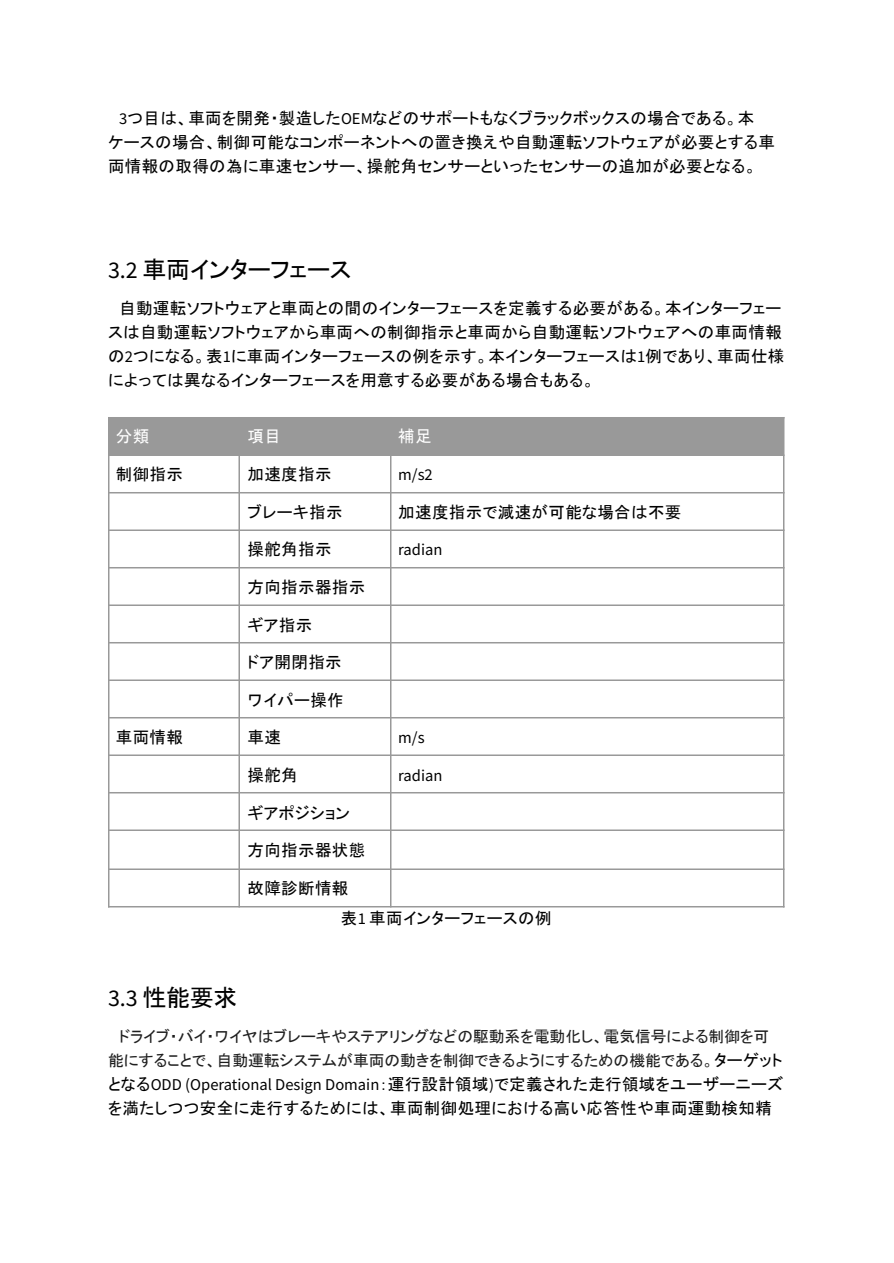
<style>
.page{position:relative;width:894px;height:1263px;background:#fff}
.page>*{position:absolute;margin:0;border:0;box-sizing:border-box;transform-origin:0 0}
.t1{font:24px "MS P Gothic";letter-spacing:-.015em;color:#000}
.t2{font:16.5px/23.9px "MS P Gothic";letter-spacing:.025em;color:#000}
.t3{font:16.5px "Source Sans Pro";color:#000}
.t4{font:16.5px "MS P Gothic";color:#fff}
.t5{font:15.75px/23.9px "MS P Gothic";color:#1f1f1f;text-align:center}
.s1{font-family:"Source Sans Pro"}
.s2{font-size:16.5px;color:#000}
</style>
<div class="page">
<div style="left:108px;top:417px;width:132px;height:37px;background:#999"></div>
<div style="left:240px;top:417px;width:150px;height:37px;background:#999"></div>
<div style="left:390px;top:417px;width:394px;height:37px;background:#999"></div>
<hr style="left:108px;top:417px;width:2px;height:490px;background:#999">
<hr style="left:238px;top:417px;width:2px;height:490px;background:#999">
<hr style="left:390px;top:417px;width:1px;height:490px;background:#999">
<hr style="left:783px;top:417px;width:2px;height:490px;background:#999">
<hr style="left:108px;top:454px;width:676px;height:2px;background:#999">
<hr style="left:108px;top:492px;width:676px;height:1px;background:#999">
<hr style="left:108px;top:529px;width:676px;height:2px;background:#999">
<hr style="left:108px;top:567px;width:676px;height:1px;background:#999">
<hr style="left:108px;top:604px;width:676px;height:2px;background:#999">
<hr style="left:108px;top:642px;width:676px;height:1px;background:#999">
<hr style="left:108px;top:679px;width:676px;height:2px;background:#999">
<hr style="left:108px;top:717px;width:676px;height:1px;background:#999">
<hr style="left:108px;top:754px;width:676px;height:2px;background:#999">
<hr style="left:108px;top:792px;width:676px;height:1px;background:#999">
<hr style="left:108px;top:829px;width:676px;height:2px;background:#999">
<hr style="left:108px;top:868px;width:676px;height:2px;background:#999">
<hr style="left:108px;top:906px;width:676px;height:1px;background:#999">
<p class="t2" style="left:108px;top:106px;width:669px;text-indent:11px"><span class="s1">3</span>つ目は、車両を開発・製造した<span class="s1">OEM</span>などのサポートもなくブラックボックスの場合である。本<br>ケースの場合、制御可能なコンポーネントへの置き換えや自動運転ソフトウェアが必要とする車両情報の取得の為に車速センサー、操舵角センサーといったセンサーの追加が必要となる。</p>
<h1 class="t1" style="left:108px;top:257px;width:245px"><span class="s1">3.2</span> 車両インターフェース</h1>
<p class="t2" style="left:108px;top:296px;width:678px;text-indent:11px">自動運転ソフトウェアと車両との間のインターフェースを定義する必要がある。本インターフェースは自動運転ソフトウェアから車両への制御指示と車両から自動運転ソフトウェアへの車両情報の<span class="s1">2</span>つになる。表<span class="s1">1</span>に車両インターフェースの例を示す。本インターフェースは<span class="s1">1</span>例であり、車両仕様によっては異なるインターフェースを用意する必要がある場合もある。</p>
<p class="t4" style="left:116px;top:428px;width:35px">分類</p>
<p class="t4" style="left:248px;top:428px;width:35px">項目</p>
<p class="t4" style="left:398px;top:428px;width:35px">補足</p>
<p class="t2" style="left:116px;top:462px;width:69px">制御指示</p>
<p class="t2" style="left:248px;top:462px;width:85px">加速度指示</p>
<p class="t3" style="left:398px;top:464px;width:36px">m/s2</p>
<p class="t2" style="left:248px;top:500px;width:97px">ブレーキ指示</p>
<p class="t2" style="left:398px;top:500px;width:285px">加速度指示で減速が可能な場合は不要</p>
<p class="t2" style="left:248px;top:537px;width:85px">操舵角指示</p>
<p class="t3" style="left:398px;top:539px;width:46px">radian</p>
<p class="t2" style="left:248px;top:575px;width:119px">方向指示器指示</p>
<p class="t2" style="left:248px;top:613px;width:66px">ギア指示</p>
<p class="t2" style="left:248px;top:650px;width:96px">ドア開閉指示</p>
<p class="t2" style="left:248px;top:688px;width:98px">ワイパー操作</p>
<p class="t2" style="left:116px;top:726px;width:69px">車両情報</p>
<p class="t2" style="left:248px;top:726px;width:35px">車速</p>
<p class="t3" style="left:398px;top:727px;width:28px">m/s</p>
<p class="t2" style="left:248px;top:763px;width:52px">操舵角</p>
<p class="t3" style="left:398px;top:765px;width:46px">radian</p>
<p class="t2" style="left:248px;top:801px;width:104px">ギアポジション</p>
<p class="t2" style="left:248px;top:838px;width:119px">方向指示器状態</p>
<p class="t2" style="left:341px;top:873px;width:212px;line-height:29.7px;text-indent:-93px">故障診断情報<br>表<span class="s1">1</span> 車両インターフェースの例</p>
<h1 class="t1" style="left:108px;top:985px;width:131px"><span class="s1">3.3</span> 性能要求</h1>
<p class="t5" style="left:108px;top:1024px;width:676px">ドライブ・バイ・ワイヤはブレーキやステアリングなどの駆動系を電動化し、電気信号による制御を可<br>能にすることで、自動運転システムが車両の動きを制御できるようにするための機能である。<span class="s2">ターゲット</span></p>
<p class="t2" style="left:108px;top:1072px;width:677px">となる<span class="s1">ODD (Operational Design Domain</span>：運行設計領域<span class="s1">)</span>で定義された走行領域をユーザーニーズを満たしつつ安全に走行するためには、車両制御処理における高い応答性や車両運動検知精</p>
</div>
